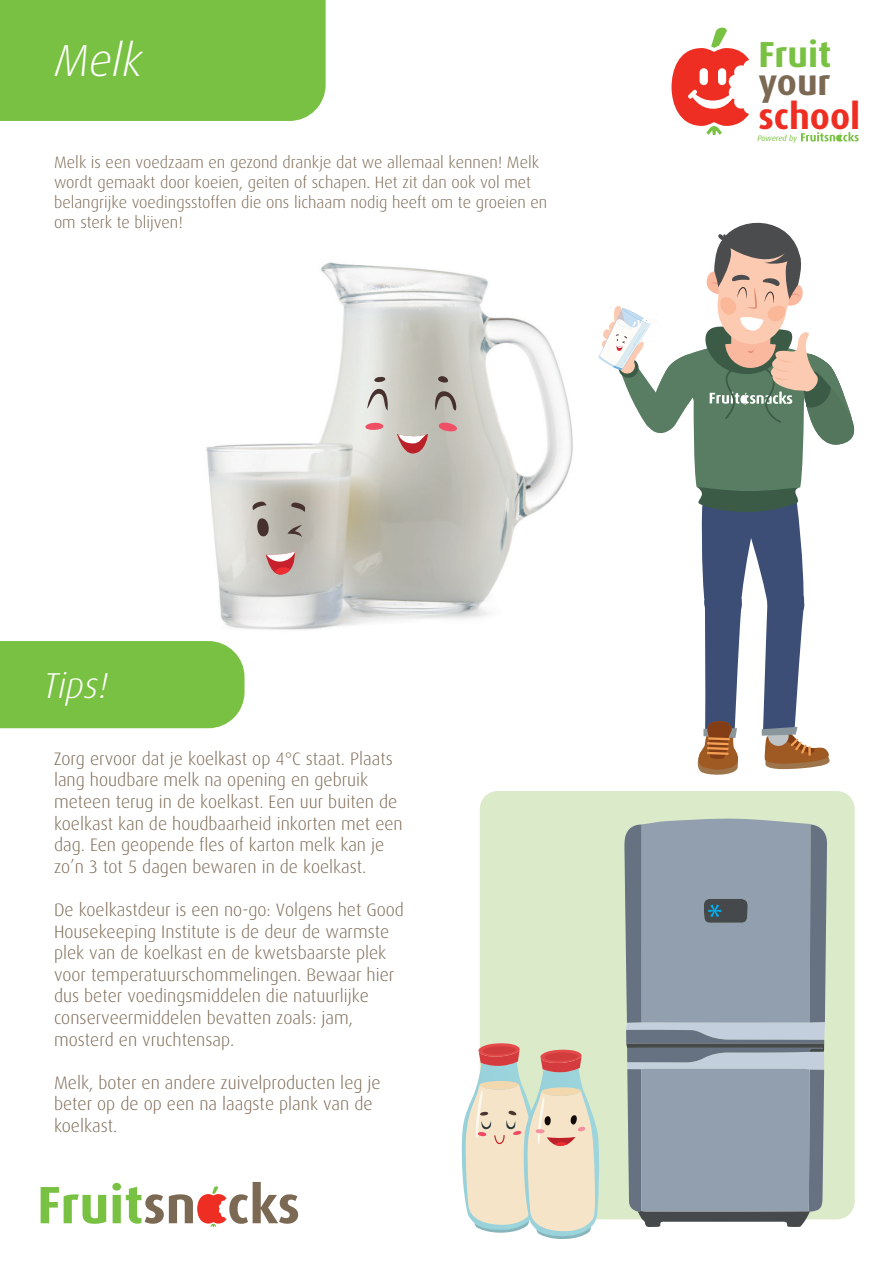
<style>
.page{position:relative;width:893px;height:1263px;background:#fff}
.page>*{position:absolute;margin:0;border:0;box-sizing:border-box;transform-origin:0 0}
.t1{font:italic 300 45px "Dax";color:#fff}
.t2{font:700 36.15px "Dax";color:#ee2e22}
.t3{font:700 36.15px "Dax";color:#79c142}
.t4{font:700 36.15px "Dax";color:#7c6954}
.t5{font:italic 300 36px "Dax";color:#fff}
.t6{font:300 18px/21.6px "Dax";color:#7c6954}
.t7{font:300 16.5px/19.8px "Dax";color:#7c6954}
.t8{font:italic 7.95px "Dax";letter-spacing:-.015em;color:#79c142}
</style>
<div class="page">
<img style="left:206px;top:262px;width:367px;height:368px">
<div style="left:0;top:0;width:326px;height:121px;background:#79c142"></div>
<svg style="left:801px;top:132px;width:58px;height:10px"></svg>
<svg style="left:671px;top:28px;width:78px;height:107px"></svg>
<div style="left:480px;top:791px;width:375px;height:428px;background:#dbebca;border-radius:18px"></div>
<svg style="left:41px;top:1182px;width:257px;height:45px"></svg>
<div style="left:0;top:641px;width:244px;height:87px;background:#79c142"></div>
<svg style="left:433px;top:390px;width:25px;height:21px"></svg>
<svg style="left:367px;top:375px;width:23px;height:35px"></svg>
<svg style="left:436px;top:374px;width:13px;height:10px"></svg>
<svg style="left:397px;top:434px;width:31px;height:19px"></svg>
<svg style="left:365px;top:421px;width:20px;height:10px"></svg>
<svg style="left:437px;top:420px;width:21px;height:14px"></svg>
<svg style="left:255px;top:517px;width:17px;height:20px"></svg>
<svg style="left:288px;top:525px;width:14px;height:12px"></svg>
<svg style="left:250px;top:500px;width:16px;height:11px"></svg>
<svg style="left:291px;top:501px;width:16px;height:11px"></svg>
<svg style="left:266px;top:551px;width:29px;height:24px"></svg>
<svg style="left:598px;top:222px;width:257px;height:553px"></svg>
<svg style="left:624px;top:818px;width:203px;height:409px;background:#8e9ba8"></svg>
<svg style="left:461px;top:1043px;width:139px;height:196px"></svg>
<h1 class="t1" style="left:54px;top:36px;width:90px">Melk</h1>
<h2 class="t3" style="left:758px;top:34px;width:74px">Fruit</h2>
<h2 class="t4" style="left:758px;top:62px;width:74px">your</h2>
<h2 class="t2" style="left:758px;top:96px;width:103px">school</h2>
<p class="t8" style="left:757px;top:134px;width:41px">Powered by</p>
<p class="t7" style="left:54px;top:153px;width:495px">Melk is een voedzaam en gezond drankje dat we allemaal kennen! Melk wordt gemaakt door koeien, geiten of schapen. Het zit dan ook vol met belangrijke voedingsstoffen die ons lichaam nodig heeft om te groeien en om sterk te blijven!</p>
<h3 class="t5" style="left:43px;top:666px;width:66px">Tips!</h3>
<p class="t6" style="left:54px;top:748px;width:350px">Zorg ervoor dat je koelkast op 4°C staat. Plaats lang houdbare melk na opening en gebruik meteen terug in de koelkast. Een uur buiten de koelkast kan de houdbaarheid inkorten met een dag. Een geopende fles of karton melk kan je zo’n 3 tot 5 dagen bewaren in de koelkast.</p>
<p class="t6" style="left:54px;top:899px;width:352px">De koelkastdeur is een no-go: Volgens het Good Housekeeping Institute is de deur de warmste plek van de koelkast en de kwetsbaarste plek voor temperatuurschommelingen. Bewaar hier dus beter voedingsmiddelen die natuurlijke conserveermiddelen bevatten zoals: jam, mosterd en vruchtensap.</p>
<p class="t6" style="left:54px;top:1072px;width:328px">Melk, boter en andere zuivelproducten leg je beter op de op een na laagste plank van de koelkast.</p>
</div>
